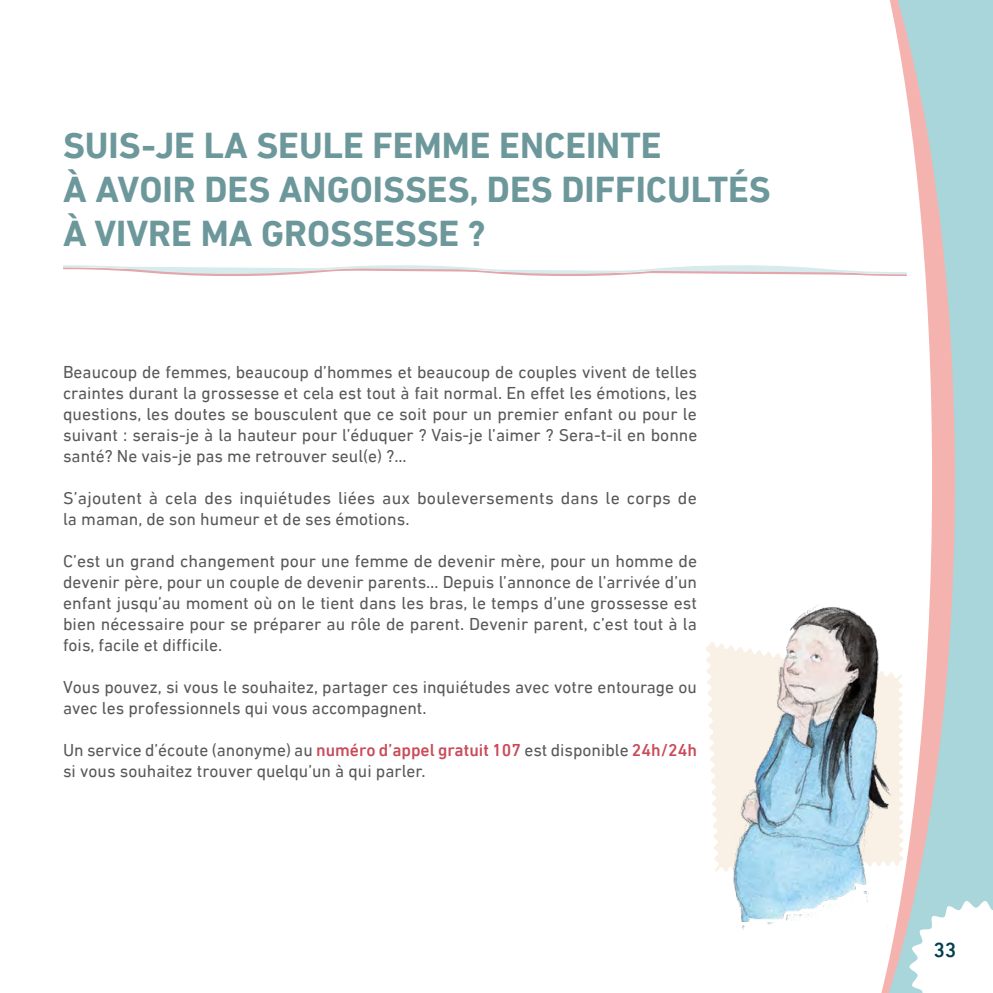
<style>
.page{position:relative;width:993px;height:993px;background:#fff}
.page>*{position:absolute;margin:0;border:0;box-sizing:border-box;transform-origin:0 0}
.H1-TITRES{font:700 36.75px/44.1px "DIN Next LT Pro";color:#6d989b}
.t1{font:500 21px "DIN Next LT Pro";color:#003f4c}
.Body{font:17.5px/21px "DIN Next LT Pro";color:#58585a}
.s1{font-weight:500;color:#c94b57}
</style>
<div class="page">
<svg style="left:881px;top:0;width:111px;height:992px;fill:#acd6da"></svg>
<svg style="left:909px;top:900px;width:83px;height:92px"></svg>
<svg style="left:706px;top:641px;width:197px;height:231px;fill:#f9f1e6"></svg>
<svg style="left:63px;top:264px;width:845px;height:13px"></svg>
<img style="left:722px;top:593px;width:175px;height:341px">
<h1 class="H1-TITRES" style="left:63px;top:123px;width:709px">SUIS-JE LA SEULE FEMME ENCEINTE<br>À AVOIR DES ANGOISSES, DES DIFFICULTÉS<br>À VIVRE MA GROSSESSE ?</h1>
<p class="Body" style="left:63px;top:361px;width:635px;text-align:justify">Beaucoup de femmes, beaucoup d’hommes et beaucoup de couples vivent de telles craintes durant la grossesse et cela est tout à fait normal. En effet les émotions, les questions, les doutes se bousculent que ce soit pour un premier enfant ou pour le suivant : serais-je à la hauteur pour l’éduquer ? Vais-je l’aimer ? Sera-t-il en bonne santé? Ne vais-je pas me retrouver seul(e) ?...</p>
<p class="Body" style="left:63px;top:487px;width:635px">S’ajoutent à cela des inquiétudes liées aux bouleversements dans le corps de la maman, de son humeur et de ses émotions.</p>
<p class="Body" style="left:63px;top:550px;width:635px;text-align:justify">C’est un grand changement pour une femme de devenir mère, pour un homme de devenir père, pour un couple de devenir parents… Depuis l’annonce de l’arrivée d’un enfant jusqu’au moment où on le tient dans les bras, le temps d’une grossesse est bien nécessaire pour se préparer au rôle de parent. Devenir parent, c’est tout à la fois, facile et difficile.</p>
<p class="Body" style="left:63px;top:676px;width:635px">Vous pouvez, si vous le souhaitez, partager ces inquiétudes avec votre entourage ou avec les professionnels qui vous accompagnent.</p>
<p class="Body" style="left:63px;top:739px;width:635px">Un service d’écoute (anonyme) au <span class="s1">numéro d’appel gratuit 107</span> est disponible <span class="s1">24h/24h </span>si vous souhaitez trouver quelqu’un à qui parler.</p>
<p class="t1" style="left:933px;top:937px;width:25px">33</p>
</div>
